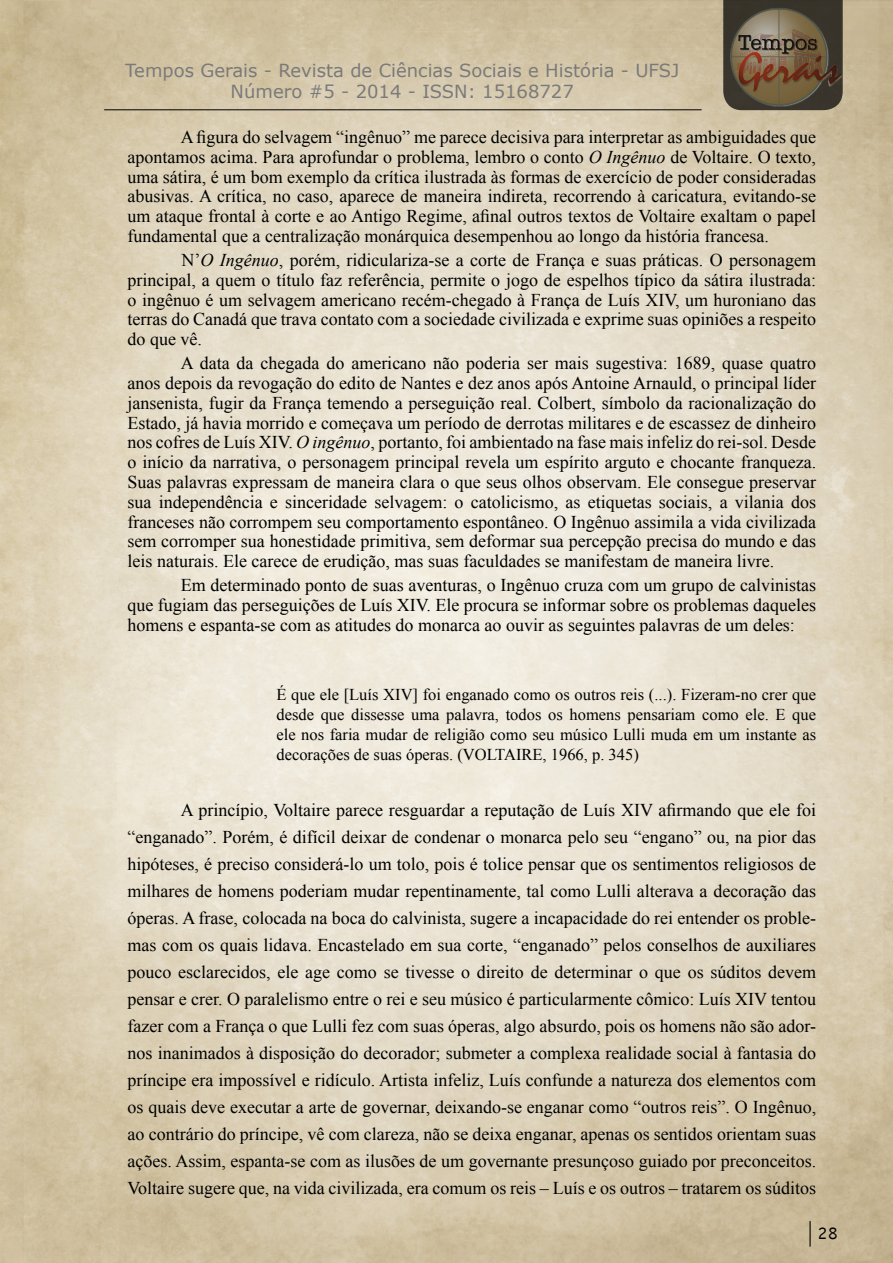
<style>
.page{position:relative;width:893px;height:1263px;background:#fff}
.page>*{position:absolute;margin:0;border:0;box-sizing:border-box;transform-origin:0 0}
.Body_Text{font:18px/19.8px "Times New Roman";color:#000;text-align:justify}
.t1{font:18px/21.6px "Verdana";color:#7a7a7a;text-align:center}
.t2{font:18px "Raavi";color:#000}
.t3{font:16.5px/19.8px "Times New Roman";color:#000;text-align:justify}
.s1{font-style:italic}
</style>
<div class="page">
<img style="left:0;top:0;width:893px;height:1263px">
<hr style="left:104px;top:109px;width:598px;height:1px;background:#000">
<svg style="left:723px;top:0;width:120px;height:110px"></svg>
<img style="left:724px;top:4px;width:169px;height:106px">
<hr style="left:809px;top:1221px;width:2px;height:25px;background:#000">
<p class="t1" style="left:125px;top:59px;width:556px">Tempos Gerais - Revista de Ciências Sociais e História - UFSJ<br>Número #5 - 2014 - ISSN: 15168727</p>
<p class="Body_Text" style="left:128px;top:126px;width:690px;text-indent:53px">A figura do selvagem “ingênuo” me parece decisiva para interpretar as ambiguidades que apontamos acima. Para aprofundar o problema, lembro o conto <span class="s1">O Ingênuo</span> de Voltaire. O texto, uma sátira, é um bom exemplo da crítica ilustrada às formas de exercício de poder consideradas abusivas. A crítica, no caso, aparece de maneira indireta, recorrendo à caricatura, evitando-se um ataque frontal à corte e ao Antigo Regime, afinal outros textos de Voltaire exaltam o papel fundamental que a centralização monárquica desempenhou ao longo da história francesa.</p>
<p class="Body_Text" style="left:128px;top:249px;width:690px;text-indent:54px">N’<span class="s1">O Ingênuo</span>, porém, ridiculariza-se a corte de França e suas práticas. O personagem principal, a quem o título faz referência, permite o jogo de espelhos típico da sátira ilustrada: o ingênuo é um selvagem americano recém-chegado à França de Luís XIV, um huroniano das terras do Canadá que trava contato com a sociedade civilizada e exprime suas opiniões a respeito do que vê.</p>
<p class="Body_Text" style="left:128px;top:353px;width:690px;text-indent:53px">A data da chegada do americano não poderia ser mais sugestiva: 1689, quase quatro anos depois da revogação do edito de Nantes e dez anos após Antoine Arnauld, o principal líder jansenista, fugir da França temendo a perseguição real. Colbert, símbolo da racionalização do Estado, já havia morrido e começava um período de derrotas militares e de escassez de dinheiro nos cofres de Luís XIV. <span class="s1">O ingênuo</span>, portanto, foi ambientado na fase mais infeliz do rei-sol. Desde o início da narrativa, o personagem principal revela um espírito arguto e chocante franqueza.<br>Suas palavras expressam de maneira clara o que seus olhos observam. Ele consegue preservar sua independência e sinceridade selvagem: o catolicismo, as etiquetas sociais, a vilania dos franceses não corrompem seu comportamento espontâneo. O Ingênuo assimila a vida civilizada sem corromper sua honestidade primitiva, sem deformar sua percepção precisa do mundo e das leis naturais. Ele carece de erudição, mas suas faculdades se manifestam de maneira livre.</p>
<p class="Body_Text" style="left:128px;top:575px;width:690px;text-indent:53px">Em determinado ponto de suas aventuras, o Ingênuo cruza com um grupo de calvinistas que fugiam das perseguições de Luís XIV. Ele procura se informar sobre os problemas daqueles homens e espanta-se com as atitudes do monarca ao ouvir as seguintes palavras de um deles:</p>
<p class="t3" style="left:276px;top:684px;width:541px">É que ele [Luís XIV] foi enganado como os outros reis (...). Fizeram-no crer que desde que dissesse uma palavra, todos os homens pensariam como ele. E que ele nos faria mudar de religião como seu músico Lulli muda em um instante as decorações de suas óperas. (VOLTAIRE, 1966, p. 345)</p>
<p class="Body_Text" style="left:128px;top:795px;width:690px;line-height:27px;text-indent:53px">A princípio, Voltaire parece resguardar a reputação de Luís XIV afirmando que ele foi “enganado”. Porém, é difícil deixar de condenar o monarca pelo seu “engano” ou, na pior das hipóteses, é preciso considerá-lo um tolo, pois é tolice pensar que os sentimentos religiosos de milhares de homens poderiam mudar repentinamente, tal como Lulli alterava a decoração das óperas. A frase, colocada na boca do calvinista, sugere a incapacidade do rei entender os proble&shy;mas com os quais lidava. Encastelado em sua corte, “enganado” pelos conselhos de auxiliares pouco esclarecidos, ele age como se tivesse o direito de determinar o que os súditos devem pensar e crer. O paralelismo entre o rei e seu músico é particularmente cômico: Luís XIV tentou fazer com a França o que Lulli fez com suas óperas, algo absurdo, pois os homens não são ador&shy;nos inanimados à disposição do decorador; submeter a complexa realidade social à fantasia do príncipe era impossível e ridículo. Artista infeliz, Luís confunde a natureza dos elementos com os quais deve executar a arte de governar, deixando-se enganar como “outros reis”. O Ingênuo, ao contrário do príncipe, vê com clareza, não se deixa enganar, apenas os sentidos orientam suas ações. Assim, espanta-se com as ilusões de um governante presunçoso guiado por preconceitos.<br>Voltaire sugere que, na vida civilizada, era comum os reis – Luís e os outros – tratarem os súditos</p>
<p class="t2" style="left:817px;top:1222px;width:22px">28</p>
</div>
